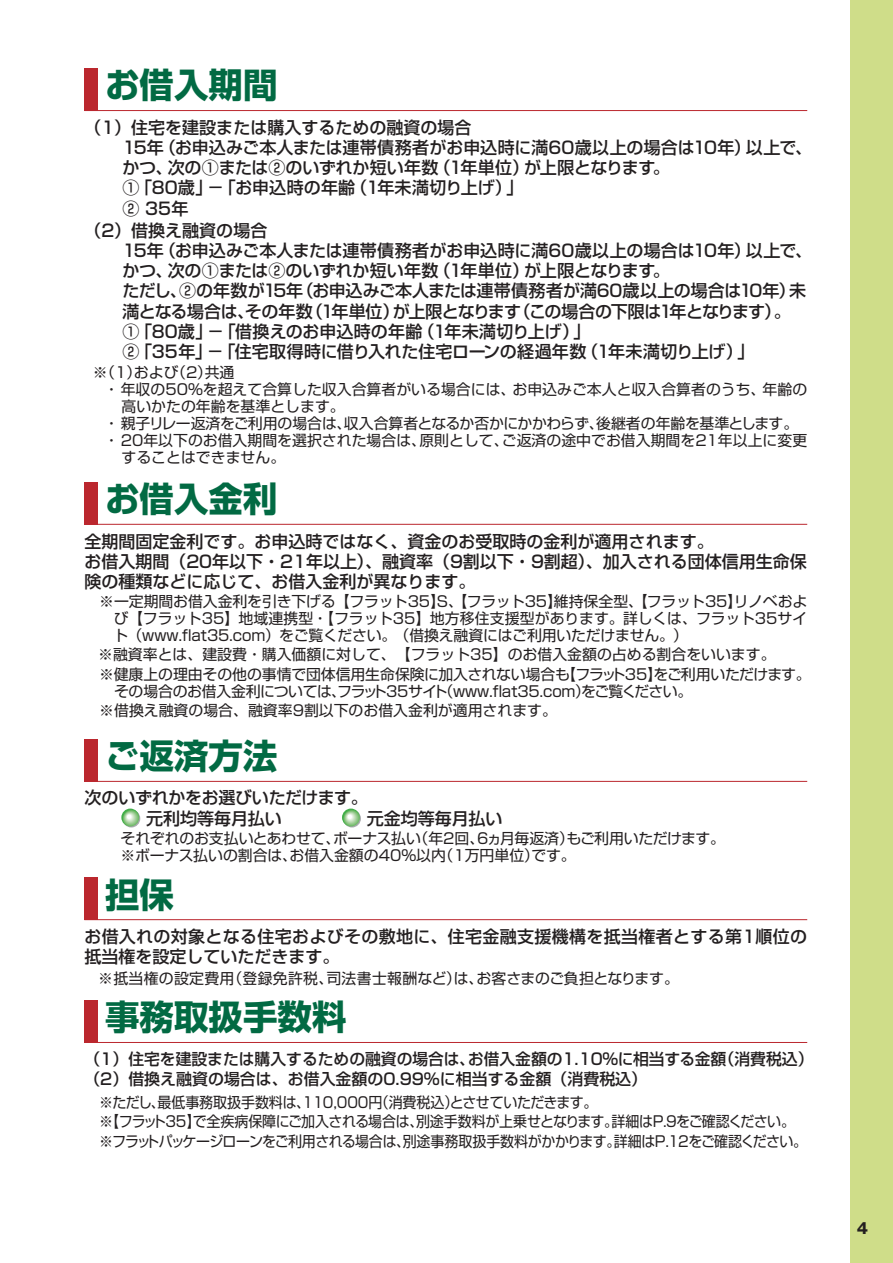
<style>
.page{position:relative;width:893px;height:1263px;background:#fff}
.page>*{position:absolute;margin:0;border:0;box-sizing:border-box;transform-origin:0 0}
.t1{font:700 34.5px "Shin Go Pro";color:#026a43}
.t2{font:500 16.95px/20.2px "Shin Go Pro";color:#231f20}
.t3{font:500 16.95px/20.2px "Shin Go Pro";letter-spacing:.02em;color:#231f20}
.t4{font:500 15.9px/20.2px "Shin Go Pro";color:#231f20}
.t5{font:700 15px "Gothic MB101 Pro";color:#231f20}
.t6{font:14.85px/17px "Shin Go Pro";letter-spacing:-.005em;color:#231f20}
.t7{font:14.85px/19.2px "Shin Go Pro";letter-spacing:-.035em;color:#231f20;scale:.94 1}
.t8{font:14.85px "Shin Go Pro";letter-spacing:-.025em;color:#231f20}
.t9{font:14.85px "Shin Go Pro";letter-spacing:.02em;color:#231f20}
</style>
<div class="page">
<div style="left:850px;top:0;width:43px;height:1263px;background:#cfdd89"></div>
<hr style="left:84px;top:919px;width:723px;height:1px;background:#bb272e">
<div style="left:84px;top:877px;width:14px;height:43px;background:#bb272e"></div>
<hr style="left:84px;top:524px;width:723px;height:1px;background:#bb272e">
<div style="left:84px;top:482px;width:14px;height:42px;background:#bb272e"></div>
<hr style="left:84px;top:1042px;width:723px;height:1px;background:#bb272e">
<div style="left:84px;top:1000px;width:14px;height:42px;background:#bb272e"></div>
<hr style="left:84px;top:110px;width:723px;height:1px;background:#bb272e">
<div style="left:84px;top:68px;width:14px;height:43px;background:#bb272e"></div>
<hr style="left:84px;top:781px;width:723px;height:1px;background:#bb272e">
<div style="left:84px;top:739px;width:14px;height:42px;background:#bb272e"></div>
<svg style="left:122px;top:810px;width:18px;height:17px"></svg>
<svg style="left:121px;top:808px;width:18px;height:18px"></svg>
<svg style="left:343px;top:810px;width:18px;height:17px"></svg>
<svg style="left:342px;top:808px;width:18px;height:18px"></svg>
<h1 class="t1" style="left:105px;top:58px;width:174px">お借入期間</h1>
<p class="t2" style="left:123px;top:115px;width:691px;text-indent:-38px">（1）住宅を建設または購入するための融資の場合<br>15年（お申込みご本人または連帯債務者がお申込時に満60歳以上の場合は10年）以上で、かつ、次の①または②のいずれか短い年数（1年単位）が上限となります。<br>①「80歳」－「お申込時の年齢（1年未満切り上げ）」<br>② 35年</p>
<p class="t2" style="left:122px;top:218px;width:691px;text-indent:-38px">（2）借換え融資の場合<br>15年（お申込みご本人または連帯債務者がお申込時に満60歳以上の場合は10年）以上で、かつ、次の①または②のいずれか短い年数（1年単位）が上限となります。<br>ただし、②の年数が15年（お申込みご本人または連帯債務者が満60歳以上の場合は10年）未満となる場合は、その年数（1年単位）が上限となります（この場合の下限は1年となります）。<br>①「80歳」－「借換えのお申込時の年齢（1年未満切り上げ）」<br>②「35年」－「住宅取得時に借り入れた住宅ローンの経過年数（1年未満切り上げ）」</p>
<p class="t6" style="left:93px;top:362px;width:143px">※（1）および（2）共通</p>
<p class="t6" style="left:104px;top:379px;width:705px">・年収の50％を超えて合算した収入合算者がいる場合には、お申込みご本人と収入合算者のうち、年齢の</p>
<p class="t6" style="left:122px;top:396px;width:225px">高いかたの年齢を基準とします。</p>
<p class="t8" style="left:104px;top:411px;width:696px">・親子リレー返済をご利用の場合は、収入合算者となるか否かにかかわらず、後継者の年齢を基準とします。</p>
<p class="t6" style="left:104px;top:430px;width:705px">・20年以下のお借入期間を選択された場合は、原則として、ご返済の途中でお借入期間を21年以上に変更</p>
<p class="t6" style="left:122px;top:447px;width:165px">することはできません。</p>
<h1 class="t1" style="left:105px;top:472px;width:174px">お借入金利</h1>
<p class="t2" style="left:84px;top:529px;width:724px">全期間固定金利です。お申込時ではなく、資金のお受取時の金利が適用されます。<br>お借入期間（20年以下・21年以上）、融資率（9割以下・9割超）、加入される団体信用生命保険の種類などに応じて、お借入金利が異なります。</p>
<p class="t6" style="left:114px;top:591px;width:695px;text-align:justify;text-indent:-14px">※一定期間お借入金利を引き下げる【フラット35】S、【フラット35】維持保全型、【フラット35】リノベおよび【フラット35】地域連携型・【フラット35】地方移住支援型があります。詳しくは、フラット35サイト（www.flat35.com）をご覧ください。（借換え融資にはご利用いただけません。）</p>
<p class="t6" style="left:98px;top:643px;width:714px;line-height:19.2px">※融資率とは、建設費・購入価額に対して、【フラット35】のお借入金額の占める割合をいいます。<br>※健康上の理由その他の事情で団体信用生命保険に加入されない場合も【フラット35】をご利用いただけます。</p>
<p class="t6" style="left:99px;top:680px;width:595px;line-height:19.2px;text-indent:15px">その場合のお借入金利については、フラット35サイト（www.flat35.com）をご覧ください。※借換え融資の場合、融資率9割以下のお借入金利が適用されます。</p>
<h1 class="t1" style="left:105px;top:729px;width:174px">ご返済方法</h1>
<p class="t2" style="left:123px;top:786px;width:381px;text-indent:-39px">次のいずれかをお選びいただけます。<br>　 元利均等毎月払い　　　　　元金均等毎月払い</p>
<p class="t6" style="left:120px;top:828px;width:606px">それぞれのお支払いとあわせて、ボーナス払い（年2回、6ヵ月毎返済）もご利用いただけます。※ボーナス払いの割合は、お借入金額の40％以内（1万円単位）です。</p>
<h1 class="t1" style="left:105px;top:867px;width:70px">担保</h1>
<p class="t3" style="left:84px;top:924px;width:724px">お借入れの対象となる住宅およびその敷地に、住宅金融支援機構を抵当権者とする第1順位の抵当権を設定していただきます。</p>
<p class="t9" style="left:98px;top:966px;width:582px">※抵当権の設定費用（登録免許税、司法書士報酬など）は、お客さまのご負担となります。</p>
<h1 class="t1" style="left:105px;top:990px;width:243px">事務取扱手数料</h1>
<p class="t4" style="left:84px;top:1047px;width:731px">（1）住宅を建設または購入するための融資の場合は、お借入金額の1.10％に相当する金額（消費税込）（2）借換え融資の場合は、お借入金額の0.99％に相当する金額（消費税込）</p>
<p class="t7" style="left:99px;top:1091px;width:755px">※ただし、最低事務取扱手数料は、110,000円（消費税込）とさせていただきます。<br>※【フラット35】で全疾病保障にご加入される場合は、別途手数料が上乗せとなります。詳細はP．9をご確認ください。※フラットパッケージローンをご利用される場合は、別途事務取扱手数料がかかります。詳細はP．12をご確認ください。</p>
<p class="t5" style="left:857px;top:1215px;width:13px">4</p>
</div>
